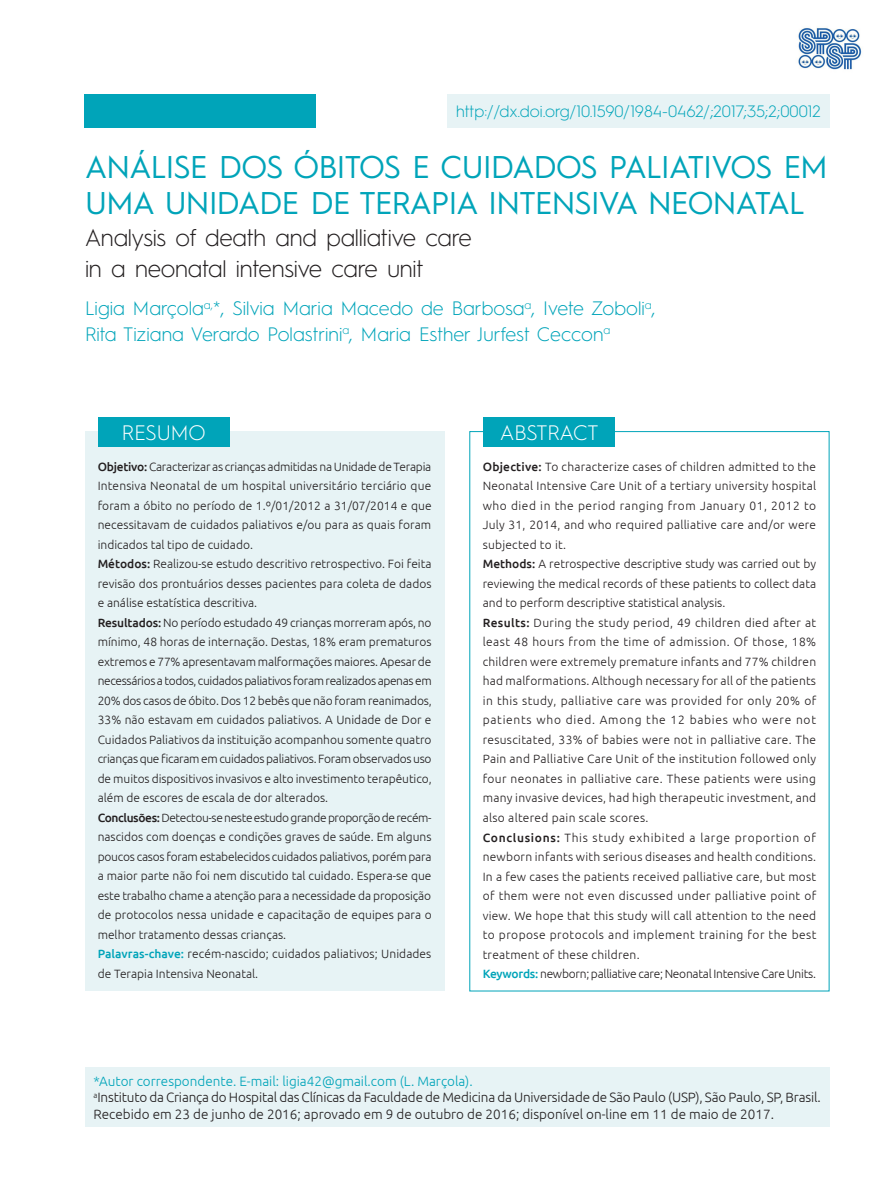
<style>
.page{position:relative;width:893px;height:1191px;background:#fff}
.page>*{position:absolute;margin:0;border:0;box-sizing:border-box;transform-origin:0 0}
.zp_Título_PT{font:31.5px/36px "Hurme Geometric Sans 1";letter-spacing:-.02em;color:#00a4b9}
.zp_Título_IN{font:300 24px/31.5px "Hurme Geometric Sans 1";letter-spacing:-.01em;color:#231f20}
.zp_Resumo_Abstract_t{font:300 21px "Hurme Geometric Sans 1";letter-spacing:-.005em;color:#fff}
.zp_Autor{font:300 19.5px/25.5px "Hurme Geometric Sans 1";color:#00a4b9}
.zp_Doi{font:300 16.5px "Hurme Geometric Sans 1";color:#00a4b9}
.zp_Titulações{font:300 13.5px "Ubuntu";letter-spacing:-.015em;color:#231f20}
.zp_Autor_corresponde{font:300 13.5px "Ubuntu";color:#00a4b9}
.zp_Resumo_Abstract{font:300 12px/19.5px "Ubuntu";color:#231f20;text-align:justify}
.zp__Palavras-chave_k{font:300 12px/19.5px "Ubuntu";color:#231f20}
.zp__Palavras-chave_k-2{font:300 12px "Ubuntu";letter-spacing:-.02em;color:#231f20}
.s1{font-weight:500}
.s2{font-weight:500;color:#00a4b9}
</style>
<div class="page">
<div style="left:85px;top:431px;width:359px;height:559px;background:#e7f3f5"></div>
<div style="left:98px;top:417px;width:132px;height:29px;background:#00a4b9"></div>
<div style="left:483px;top:417px;width:132px;height:29px;background:#00a4b9"></div>
<div style="left:85px;top:1067px;width:744px;height:60px;background:#e7f3f5"></div>
<div style="left:447px;top:94px;width:382px;height:33px;background:#e7f3f5"></div>
<img style="left:798px;top:27px;width:64px;height:43px">
<div style="left:85px;top:94px;width:231px;height:33px;background:#00a4b9"></div>
<p class="zp_Doi" style="left:456px;top:100px;width:366px">http://dx.doi.org/10.1590/1984‑0462/;2017;35;2;00012</p>
<p class="zp_Título_PT" style="left:85px;top:147px;width:744px">ANÁLISE DOS ÓBITOS E CUIDADOS PALIATIVOS EM<br>UMA UNIDADE DE TERAPIA INTENSIVA NEONATAL</p>
<p class="zp_Título_IN" style="left:85px;top:220px;width:388px">Analysis of death and palliative care in a neonatal intensive care unit</p>
<p class="zp_Autor" style="left:85px;top:294px;width:572px">Ligia Marçola<sup>a,</sup>*, Silvia Maria Macedo de Barbosa<sup>a</sup>, Ivete Zoboli<sup>a</sup>,<br>Rita Tiziana Verardo Polastrini<sup>a</sup>, Maria Esther Jurfest Ceccon<sup>a</sup></p>
<p class="zp_Resumo_Abstract_t" style="left:122px;top:418px;width:85px">RESUMO</p>
<p class="zp_Resumo_Abstract_t" style="left:500px;top:418px;width:100px">ABSTRACT</p>
<p class="zp_Resumo_Abstract" style="left:98px;top:456px;width:335px"><span class="s1">Objetivo:</span> Caracterizar as crianças admitidas na Unidade de Terapia Intensiva Neonatal de um hospital universitário terciário que foram a óbito no período de 1.º/01/2012 a 31/07/2014 e que necessitavam de cuidados paliativos e/ou para as quais foram indicados tal tipo de cuidado.</p>
<p class="zp_Resumo_Abstract" style="left:98px;top:554px;width:335px"><span class="s1">Métodos:</span> Realizou-se estudo descritivo retrospectivo. Foi feita revisão dos prontuários desses pacientes para coleta de dados e análise estatística descritiva.</p>
<p class="zp_Resumo_Abstract" style="left:98px;top:612px;width:336px"><span class="s1">Resultados:</span> No período estudado 49 crianças morreram após, no mínimo, 48 horas de internação. Destas, 18% eram prematuros extremos e 77% apresentavam malformações maiores. Apesar de necessários a todos, cuidados paliativos foram realizados apenas em 20% dos casos de óbito. Dos 12 bebês que não foram reanimados, 33% não estavam em cuidados paliativos. A Unidade de Dor e Cuidados Paliativos da instituição acompanhou somente quatro crianças que ficaram em cuidados paliativos. Foram observados uso de muitos dispositivos invasivos e alto investimento terapêutico, além de escores de escala de dor alterados.</p>
<p class="zp_Resumo_Abstract" style="left:98px;top:807px;width:335px"><span class="s1">Conclusões:</span> Detectou-se neste estudo grande proporção de recém&shy;nascidos com doenças e condições graves de saúde. Em alguns poucos casos foram estabelecidos cuidados paliativos, porém para a maior parte não foi nem discutido tal cuidado. Espera-se que este trabalho chame a atenção para a necessidade da proposição de protocolos nessa unidade e capacitação de equipes para o melhor tratamento dessas crianças.</p>
<p class="zp__Palavras-chave_k" style="left:98px;top:944px;width:335px"><span class="s2">Palavras-chave:</span> recém-nascido; cuidados paliativos; Unidades de Terapia Intensiva Neonatal.</p>
<p class="zp_Resumo_Abstract" style="left:483px;top:456px;width:335px"><span class="s1">Objective:</span> To characterize cases of children admitted to the Neonatal Intensive Care Unit of a tertiary university hospital who died in the period ranging from January 01, 2012 to July 31, 2014, and who required palliative care and/or were subjected to it.</p>
<p class="zp_Resumo_Abstract" style="left:483px;top:554px;width:335px"><span class="s1">Methods:</span> A retrospective descriptive study was carried out by reviewing the medical records of these patients to collect data and to perform descriptive statistical analysis.</p>
<p class="zp_Resumo_Abstract" style="left:483px;top:612px;width:335px"><span class="s1">Results:</span> During the study period, 49 children died after at least 48 hours from the time of admission. Of those, 18% children were extremely premature infants and 77% children had malformations. Although necessary for all of the patients in this study, palliative care was provided for only 20% of patients who died. Among the 12 babies who were not resuscitated, 33% of babies were not in palliative care. The Pain and Palliative Care Unit of the institution followed only four neonates in palliative care. These patients were using many invasive devices, had high therapeutic investment, and also altered pain scale scores.</p>
<p class="zp_Resumo_Abstract" style="left:483px;top:827px;width:335px"><span class="s1">Conclusions:</span> This study exhibited a large proportion of newborn infants with serious diseases and health conditions.<br>In a few cases the patients received palliative care, but most of them were not even discussed under palliative point of view. We hope that this study will call attention to the need to propose protocols and implement training for the best treatment of these children.</p>
<p class="zp__Palavras-chave_k-2" style="left:483px;top:966px;width:335px"><span class="s2">Keywords:</span> newborn; palliative care; Neonatal Intensive Care Units.</p>
<p class="zp_Autor_corresponde" style="left:94px;top:1073px;width:381px">*Autor correspondente. E-mail: ligia42@gmail.com (L. Marçola).</p>
<p class="zp_Titulações" style="left:94px;top:1089px;width:729px"><sup>a</sup>Instituto da Criança do Hospital das Clínicas da Faculdade de Medicina da Universidade de São Paulo (USP), São Paulo, SP, Brasil.</p>
<p class="zp_Titulações" style="left:94px;top:1105px;width:682px">Recebido em 23 de junho de 2016; aprovado em 9 de outubro de 2016; disponível on-line em 11 de maio de 2017.</p>
</div>
